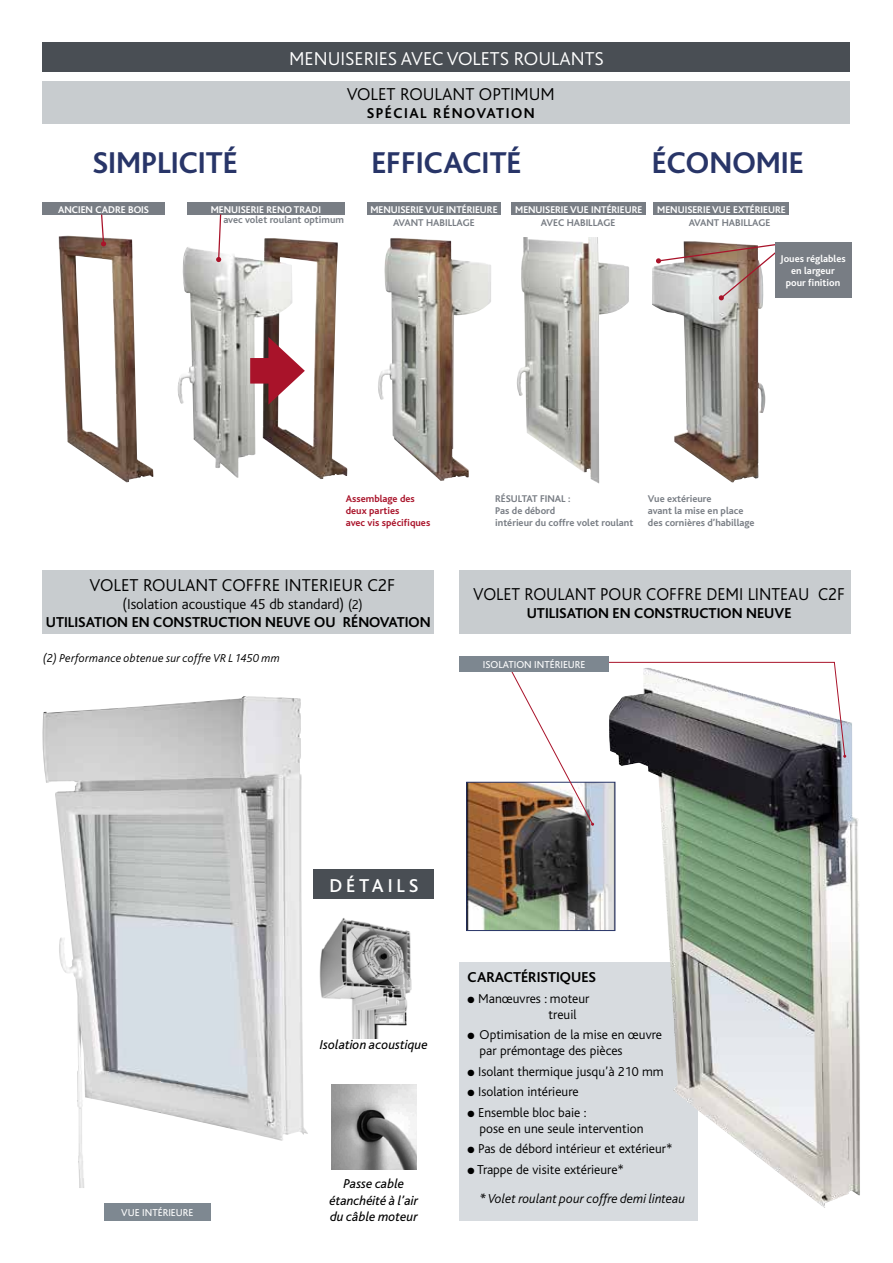
<style>
.page{position:relative;width:893px;height:1263px;background:#fff}
.page>*{position:absolute;margin:0;border:0;box-sizing:border-box;transform-origin:0 0}
.t1{font:700 31.5px "Bliss";color:#283568}
.t2{font:300 19.5px "Bliss";color:#fff}
.t3{font:500 19.5px "Bliss";letter-spacing:.2em;color:#fff}
.t4{font:300 18px "Bliss";color:#000}
.t5{font:300 18px "Bliss";color:#000;scale:.96 1}
.t6{font:700 15px/18px "Bliss";color:#000;text-align:center}
.t7{font:700 15px "Bliss";letter-spacing:.1em;color:#000}
.t8{font:300 13.5px/16.2px "Bliss";color:#000}
.t9{font:italic 300 13.5px/29px "Bliss";color:#000}
.t10{font:italic 13.5px/16.2px "Bliss";color:#000;text-align:center}
.t11{font:italic 300 12px "Bliss";letter-spacing:.015em;color:#000}
.t12{font:10.5px "Bliss";color:#fff}
.t13{font:700 10.2px/12.3px "Bliss";color:#787d84}
.t14{font:700 10.2px/12.3px "Bliss";color:#fff;text-align:center}
.t15{font:700 10.2px/12.3px "Bliss";color:#a9132a}
.s1{font-weight:300}
.s2{font-weight:300;font-size:13.5px}
.s3{font-style:normal}
.s4{font-weight:400}
</style>
<div class="page">
<div style="left:459px;top:962px;width:239px;height:258px;background:#d7dbdf"></div>
<div style="left:43px;top:43px;width:807px;height:29px;background:#494e54"></div>
<img style="left:59px;top:236px;width:94px;height:246px">
<img style="left:177px;top:238px;width:170px;height:241px">
<img style="left:378px;top:238px;width:113px;height:243px">
<img style="left:517px;top:237px;width:112px;height:246px">
<img style="left:652px;top:241px;width:113px;height:241px">
<div style="left:43px;top:203px;width:122px;height:12px;background:#787d84"></div>
<svg style="left:100px;top:214px;width:6px;height:32px"></svg>
<div style="left:250px;top:358px;width:32px;height:26px;background:#a9132a"></div>
<svg style="left:268px;top:337px;width:37px;height:68px"></svg>
<div style="left:187px;top:203px;width:157px;height:12px;background:#787d84"></div>
<svg style="left:216px;top:214px;width:6px;height:48px"></svg>
<div style="left:367px;top:203px;width:134px;height:12px;background:#787d84"></div>
<div style="left:511px;top:203px;width:135px;height:12px;background:#787d84"></div>
<div style="left:654px;top:203px;width:135px;height:12px;background:#787d84"></div>
<svg style="left:656px;top:242px;width:119px;height:58px"></svg>
<div style="left:775px;top:242px;width:76px;height:56px;background:#787d84"></div>
<img style="left:609px;top:721px;width:251px;height:487px">
<img style="left:468px;top:784px;width:145px;height:145px">
<div style="left:466px;top:782px;width:149px;height:149px;border:1px solid #283568"></div>
<img style="left:42px;top:696px;width:266px;height:492px">
<img style="left:319px;top:918px;width:93px;height:120px">
<img style="left:331px;top:1084px;width:85px;height:85px">
<div style="left:104px;top:1203px;width:106px;height:17px;background:#7e8891"></div>
<div style="left:314px;top:869px;width:120px;height:30px;background:#494e54"></div>
<svg style="left:506px;top:661px;width:340px;height:165px"></svg>
<div style="left:459px;top:656px;width:150px;height:15px;background:#7d8790"></div>
<div style="left:43px;top:81px;width:807px;height:42px;background:#c8cccf"></div>
<div style="left:43px;top:570px;width:391px;height:64px;background:#c8cccf"></div>
<div style="left:459px;top:570px;width:392px;height:64px;background:#c8cccf"></div>
<h2 class="t2" style="left:289px;top:48px;width:316px">MENUISERIES AVEC VOLETS ROULANTS</h2>
<h3 class="t4" style="left:347px;top:85px;width:210px">VOLET ROULANT OPTIMUM</h3>
<p class="t7" style="left:367px;top:105px;width:169px">SPÉCIAL RÉNOVATION</p>
<h1 class="t1" style="left:92px;top:146px;width:147px">SIMPLICITÉ</h1>
<h1 class="t1" style="left:371px;top:146px;width:152px">EFFICACITÉ</h1>
<h1 class="t1" style="left:652px;top:146px;width:154px">ÉCONOMIE</h1>
<p class="t14" style="left:58px;top:204px;width:92px">ANCIEN CADRE BOIS</p>
<p class="t14" style="left:211px;top:204px;width:112px">MENUISERIE RENO TRADI</p>
<p class="t13" style="left:223px;top:214px;width:122px">avec volet roulant optimum</p>
<p class="t14" style="left:370px;top:204px;width:129px">MENUISERIE VUE INTÉRIEURE</p>
<p class="t13" style="left:393px;top:216px;width:83px">AVANT HABILLAGE</p>
<p class="t14" style="left:515px;top:204px;width:129px">MENUISERIE VUE INTÉRIEURE</p>
<p class="t13" style="left:541px;top:216px;width:76px">AVEC HABILLAGE</p>
<p class="t14" style="left:657px;top:204px;width:130px">MENUISERIE VUE EXTÉRIEURE</p>
<p class="t13" style="left:689px;top:216px;width:83px">AVANT HABILLAGE</p>
<p class="t14" style="left:780px;top:252px;width:67px">Joues réglables en largeur pour finition</p>
<p class="t15" style="left:346px;top:493px;width:86px">Assemblage des deux parties<br>avec vis spécifiques</p>
<p class="t13" style="left:495px;top:493px;width:140px">RÉSULTAT FINAL :<br>Pas de débord<br>intérieur du coffre volet roulant</p>
<p class="t13" style="left:648px;top:493px;width:108px">Vue extérieure<br>avant la mise en place des cornières d’habillage</p>
<h3 class="t4" style="left:90px;top:576px;width:307px">VOLET ROULANT COFFRE INTERIEUR C2F</h3>
<p class="t6" style="left:46px;top:596px;width:386px"><span class="s1">(Isolation acoustique 45 db standard)</span> <span class="s2">(2)<br></span>UTILISATION EN CONSTRUCTION NEUVE OU RÉNOVATION</p>
<p class="t11" style="left:43px;top:652px;width:239px">(2) Performance obtenue sur coffre VR L 1450 mm</p>
<h3 class="t5" style="left:473px;top:585px;width:389px">VOLET ROULANT POUR COFFRE DEMI LINTEAU C2F</h3>
<p class="t6" style="left:527px;top:605px;width:266px">UTILISATION EN CONSTRUCTION NEUVE</p>
<p class="t12" style="left:483px;top:659px;width:104px">ISOLATION INTÉRIEURE</p>
<p class="t12" style="left:121px;top:1207px;width:74px">VUE INTÉRIEURE</p>
<h2 class="t3" style="left:329px;top:875px;width:90px">DÉTAILS</h2>
<p class="t10" style="left:320px;top:1037px;width:109px">Isolation acoustique</p>
<p class="t10" style="left:330px;top:1176px;width:90px">Passe cable étanchéité à l’air du câble moteur</p>
<p class="t6" style="left:468px;top:968px;width:130px">CARACTÉRISTIQUES</p>
<p class="t8" style="left:549px;top:990px;width:42px;text-indent:-81px">● Manœuvres : moteur treuil</p>
<p class="t8" style="left:480px;top:1027px;width:184px;text-indent:-12px">● Optimisation de la mise en œuvre par prémontage des pièces</p>
<p class="t8" style="left:468px;top:1063px;width:198px">● Isolant thermique jusqu’à 210 mm</p>
<p class="t8" style="left:468px;top:1084px;width:113px">● Isolation intérieure</p>
<p class="t8" style="left:480px;top:1104px;width:165px;text-indent:-12px">● Ensemble bloc baie :<br>pose en une seule intervention</p>
<p class="t8" style="left:468px;top:1141px;width:206px">● Pas de débord intérieur et extérieur*</p>
<p class="t9" style="left:480px;top:1155px;width:207px;text-indent:-12px">● <span class="s3">Trappe de visite extérieure*<br></span><span class="s4">*</span> Volet roulant pour coffre demi linteau</p>
</div>
